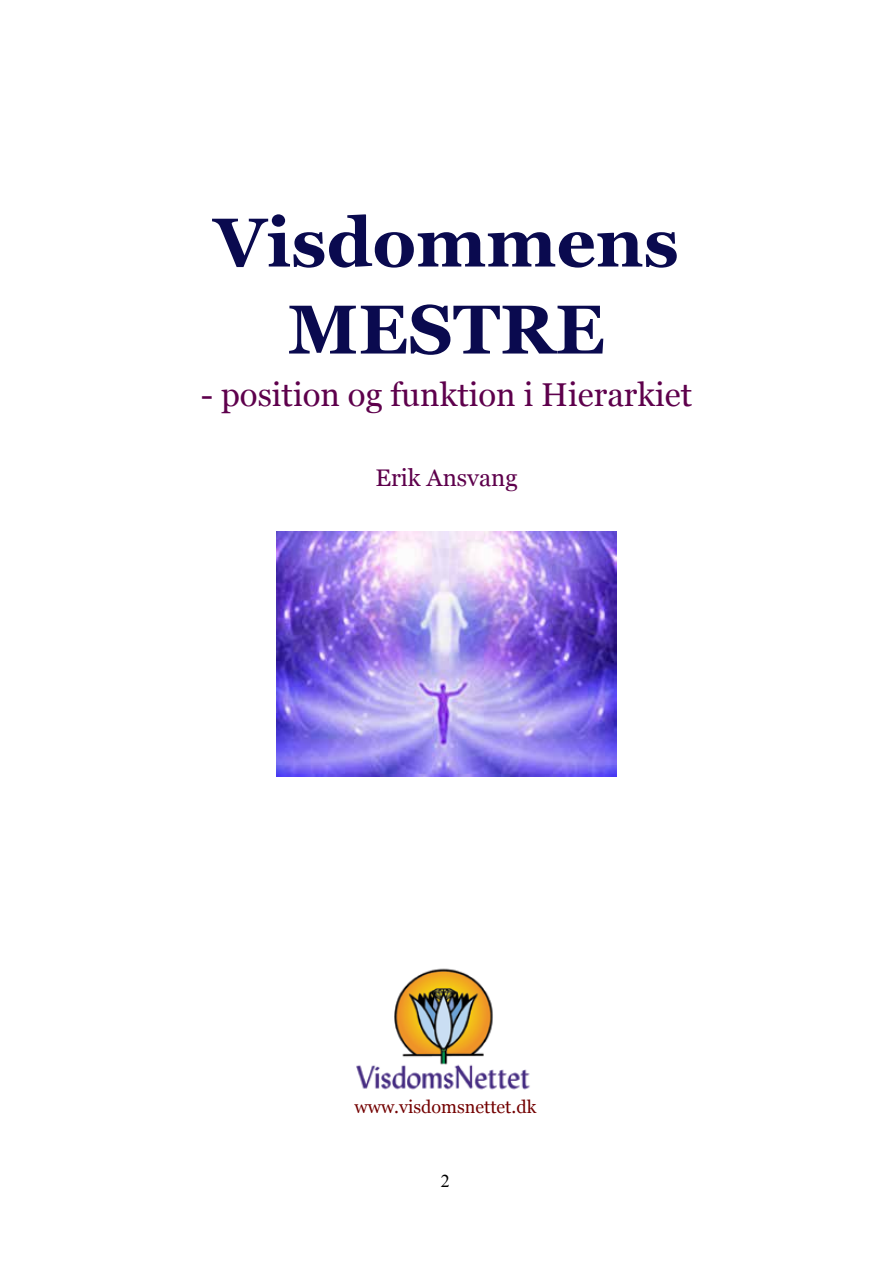
<style>
.page{position:relative;width:893px;height:1263px;background:#fff}
.page>*{position:absolute;margin:0;border:0;box-sizing:border-box;transform-origin:0 0}
.t1{font:700 69px/87px "Georgia";color:#0a0a4f;text-align:center}
.t2{font:33px "Georgia";color:#5e004c}
.t3{font:24px "Georgia";color:#5e004c}
.t4{font:18px "Georgia";color:#730000}
.t5{font:18px "Times New Roman";color:#000}
</style>
<div class="page">
<img style="left:356px;top:968px;width:174px;height:122px">
<img style="left:276px;top:531px;width:341px;height:245px">
<h1 class="t1" style="left:214px;top:199px;width:466px">Visdommens<br>MESTRE</h1>
<p class="t2" style="left:201px;top:375px;width:493px">- position og funktion i Hierarkiet</p>
<p class="t3" style="left:375px;top:463px;width:144px">Erik Ansvang</p>
<p class="t4" style="left:354px;top:1096px;width:183px">www.visdomsnettet.dk</p>
<p class="t5" style="left:441px;top:1169px;width:10px">2</p>
</div>
